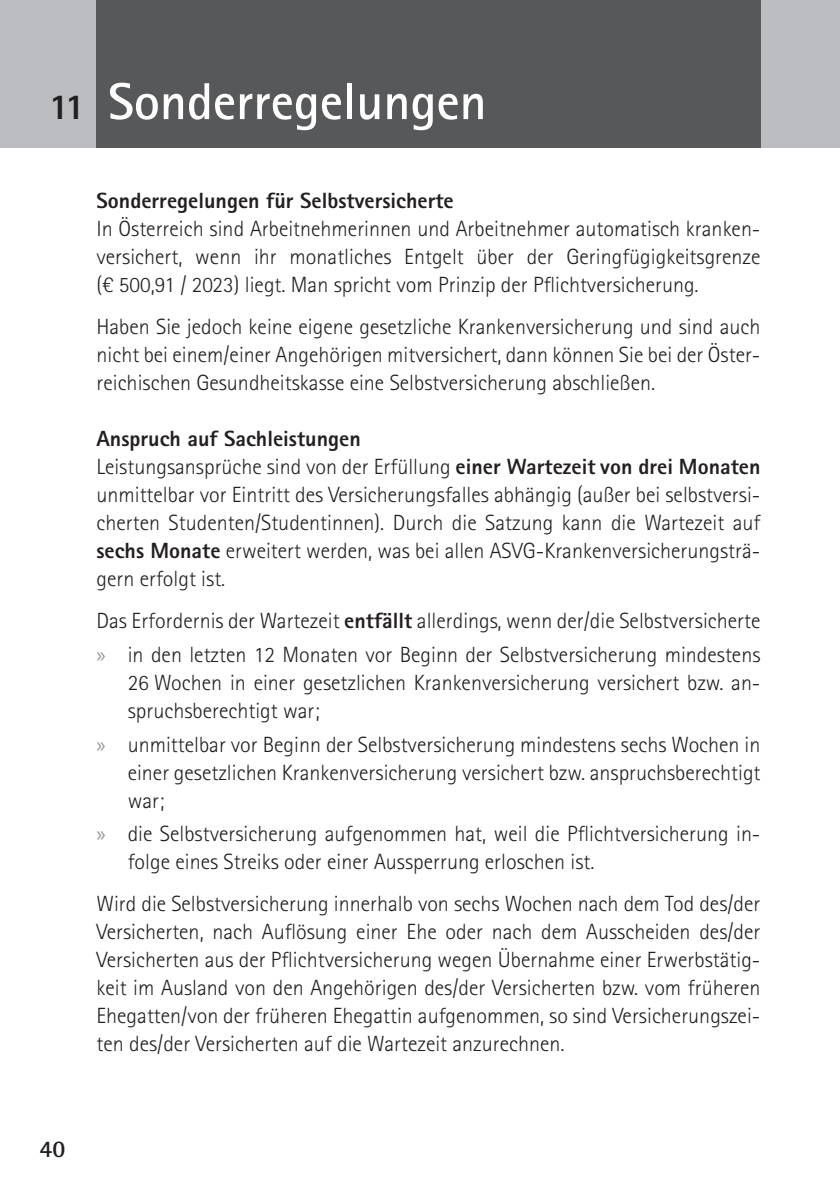
<style>
.page{position:relative;width:840px;height:1191px;background:#fff}
.page>*{position:absolute;margin:0;border:0;box-sizing:border-box;transform-origin:0 0}
._1-Hauptitel{font:700 52px "Rotis Sans Serif Std";color:#fff}
.Kapitelziffer-links{font:800 36px "Rotis Sans Serif Std";color:#231f20}
.t1{font:700 24px "Rotis Semi Sans Std";color:#231f20}
.Fließtext{font:300 22px/28px "Rotis Sans Serif Std";color:#231f20;text-align:justify}
.Fließtext-2{font:800 22px "Rotis Sans Serif Std";color:#231f20}
.s1{font-weight:800}
.s2{font-family:"Myriad Pro";font-weight:400;color:#939598}
</style>
<div class="page">
<div style="left:0;top:0;width:839px;height:147px;background:#bcbdc0"></div>
<div style="left:96px;top:0;width:664px;height:147px;background:#57585a"></div>
<p class="Kapitelziffer-links" style="left:49px;top:84px;width:38px">11</p>
<p class="_1-Hauptitel" style="left:108px;top:69px;width:380px">Sonderregelungen</p>
<p class="Fließtext-2" style="left:96px;top:186px;width:358px">Sonderregelungen für Selbstversicherte</p>
<p class="Fließtext" style="left:96px;top:215px;width:665px">In Österreich sind Arbeitnehmerinnen und Arbeitnehmer automatisch kranken&shy;versichert, wenn ihr monatliches Entgelt über der Geringfügigkeitsgrenze (€ 500,91 / 2023) liegt. Man spricht vom Prinzip der Pflichtversicherung.</p>
<p class="Fließtext" style="left:96px;top:313px;width:665px">Haben Sie jedoch keine eigene gesetzliche Krankenversicherung und sind auch nicht bei einem/einer Angehörigen mitversichert, dann können Sie bei der Öster&shy;reichischen Gesundheitskasse eine Selbstversicherung abschließen.</p>
<p class="Fließtext-2" style="left:96px;top:424px;width:265px">Anspruch auf Sachleistungen</p>
<p class="Fließtext" style="left:96px;top:453px;width:665px">Leistungsansprüche sind von der Erfüllung <span class="s1">einer Wartezeit von drei Monaten </span>unmittelbar vor Eintritt des Versicherungsfalles abhängig (außer bei selbstversi&shy;cherten Studenten/Studentinnen). Durch die Satzung kann die Wartezeit auf <span class="s1">sechs Monate</span> erweitert werden, was bei allen ASVG-Krankenversicherungsträ&shy;gern erfolgt ist.</p>
<p class="Fließtext" style="left:96px;top:607px;width:665px">Das Erfordernis der Wartezeit <span class="s1">entfällt</span> allerdings, wenn der/die Selbstversicherte</p>
<p class="Fließtext" style="left:128px;top:640px;width:634px;text-indent:-31px"><span class="s2">x</span> in den letzten 12 Monaten vor Beginn der Selbstversicherung mindestens 26 Wochen in einer gesetzlichen Krankenversicherung versichert bzw. an&shy;spruchsberechtigt war;</p>
<p class="Fließtext" style="left:128px;top:730px;width:634px;text-indent:-31px"><span class="s2">x</span> unmittelbar vor Beginn der Selbstversicherung mindestens sechs Wochen in einer gesetzlichen Krankenversicherung versichert bzw. anspruchsberechtigt war;</p>
<p class="Fließtext" style="left:128px;top:820px;width:634px;text-indent:-31px"><span class="s2">x</span> die Selbstversicherung aufgenommen hat, weil die Pflichtversicherung in&shy;folge eines Streiks oder einer Aussperrung erloschen ist.</p>
<p class="Fließtext" style="left:96px;top:890px;width:665px">Wird die Selbstversicherung innerhalb von sechs Wochen nach dem Tod des/der Versicherten, nach Auflösung einer Ehe oder nach dem Ausscheiden des/der Versicherten aus der Pflichtversicherung wegen Übernahme einer Erwerbstätig&shy;keit im Ausland von den Angehörigen des/der Versicherten bzw. vom früheren Ehegatten/von der früheren Ehegattin aufgenommen, so sind Versicherungszei&shy;ten des/der Versicherten auf die Wartezeit anzurechnen.</p>
<p class="t1" style="left:40px;top:1133px;width:27px">40</p>
</div>
